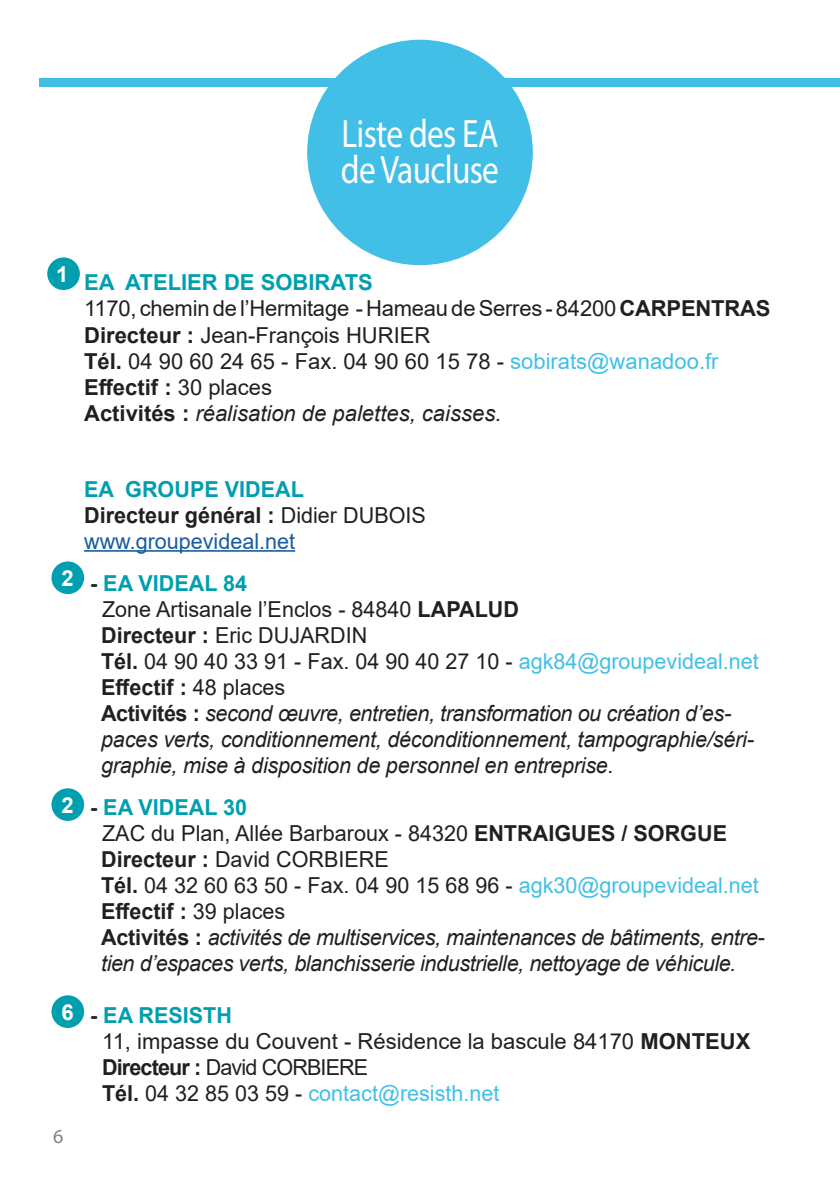
<style>
.page{position:relative;width:840px;height:1191px;background:#fff}
.page>*{position:absolute;margin:0;border:0;box-sizing:border-box;transform-origin:0 0}
.t1{font:39.8px/35.8px "Myriad Pro";letter-spacing:-.02em;color:#fff;scale:.84 1}
.t2{font:italic 22px/26px "Arial";letter-spacing:-.02em;color:#231f20}
.t3{font:22px/26px "Arial";color:#231f20}
.t4{font:22px/26px "Arial";color:#175d9e}
.t5{font:700 22px "Arial";color:#fff}
.t6{font:20px "Myriad Pro";color:#808285}
.s1{font-weight:700;color:#009fb0}
.s2{font-weight:700}
.s3{color:#41bfe6}
.s4{font-style:italic}
.s5{font-weight:700;color:#231f20}
.s6{color:#231f20}
.s7{font-weight:700;font-style:normal}
.s8{font-weight:700;font-style:normal;color:#009fb0}
.s9{font-style:normal}
.s10{font-style:normal;color:#41bfe6}
</style>
<div class="page">
<div style="left:40px;top:78px;width:799px;height:8px;background:#41bfe6"></div>
<div style="left:307px;top:40px;width:225px;height:225px;background:#41bfe6;border-radius:50%"></div>
<hr style="left:84px;top:550px;width:211px;height:2px;background:#175d9e">
<div style="left:47px;top:257px;width:33px;height:33px;background:#009fb0;border-radius:50%"></div>
<div style="left:51px;top:561px;width:33px;height:33px;background:#009fb0;border-radius:50%"></div>
<div style="left:51px;top:995px;width:33px;height:33px;background:#009fb0;border-radius:50%"></div>
<div style="left:51px;top:788px;width:33px;height:33px;background:#009fb0;border-radius:50%"></div>
<h1 class="t1" style="left:341px;top:115px;width:190px">Liste des EA de Vaucluse</h1>
<p class="t5" style="left:56px;top:259px;width:14px">1</p>
<p class="t3" style="left:84px;top:270px;width:687px"><span class="s1">EA ATELIER DE SOBIRATS<br></span>1170, chemin de l’Hermitage - Hameau de Serres - 84200 <span class="s2">CARPENTRAS Directeur :</span> Jean-François HURIER<br><span class="s2">Tél.</span> 04 90 60 24 65 - Fax. 04 90 60 15 78 - <span class="s3">sobirats@wanadoo.fr </span><span class="s2">Effectif :</span> 30 places<br><span class="s2">Activités :</span> <span class="s4">réalisation de palettes, caisses.</span></p>
<p class="t5" style="left:62px;top:563px;width:14px">2</p>
<p class="t5" style="left:62px;top:789px;width:14px">2</p>
<p class="t5" style="left:62px;top:996px;width:14px">6</p>
<p class="t6" style="left:53px;top:1124px;width:12px">6</p>
<p class="t4" style="left:84px;top:476px;width:343px"><span class="s1">EA GROUPE VIDEAL<br></span><span class="s5">Directeur général :</span> <span class="s6">Didier DUBOIS </span>www.groupevideal.net</p>
<p class="t2" style="left:101px;top:570px;width:659px;text-indent:-11px"><span class="s7">-</span> <span class="s8">EA VIDEAL 84<br></span><span class="s9">Zone Artisanale l’Enclos - 84840</span> <span class="s7">LAPALUD<br>Directeur :</span> <span class="s9">Eric DUJARDIN<br></span><span class="s7">Tél.</span> <span class="s9">04 90 40 33 91 - Fax. 04 90 40 27 10 -</span> <span class="s10">agk84@groupevideal.net </span><span class="s7">Effectif :</span> <span class="s9">48 places<br></span><span class="s7">Activités :</span> second œuvre, entretien, transformation ou création d’es&shy;paces verts, conditionnement, déconditionnement, tampographie/séri&shy;graphie, mise à disposition de personnel en entreprise.</p>
<p class="t2" style="left:101px;top:794px;width:664px;text-indent:-11px"><span class="s7">-</span> <span class="s8">EA VIDEAL 30<br></span><span class="s9">ZAC du Plan, Allée Barbaroux - 84320</span> <span class="s7">ENTRAIGUES / SORGUE Directeur :</span> <span class="s9">David CORBIERE<br></span><span class="s7">Tél.</span> <span class="s9">04 32 60 63 50 - Fax. 04 90 15 68 96 -</span> <span class="s10">agk30@groupevideal.net </span><span class="s7">Effectif :</span> <span class="s9">39 places<br></span><span class="s7">Activités :</span> activités de multiservices, maintenances de bâtiments, entre&shy;tien d’espaces verts, blanchisserie industrielle, nettoyage de véhicule.</p>
<p class="t3" style="left:102px;top:1002px;width:649px;text-indent:-12px"><span class="s2">-</span> <span class="s1">EA RESISTH<br></span>11, impasse du Couvent - Résidence la bascule 84170 <span class="s2">MONTEUX Directeur :</span> David CORBIERE<br><span class="s2">Tél.</span> 04 32 85 03 59 - <span class="s3">contact@resisth.net</span></p>
</div>
